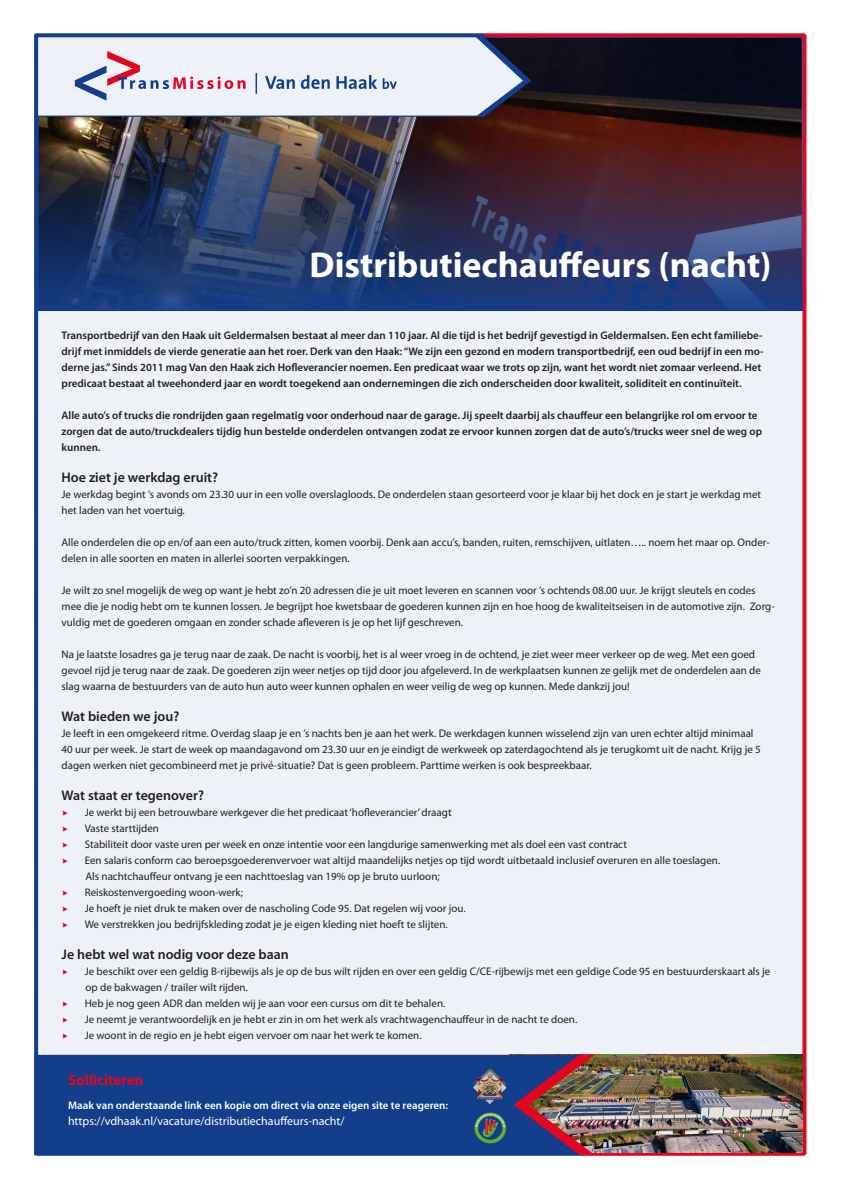
<style>
.page{position:relative;width:842px;height:1191px;background:#fff}
.page>*{position:absolute;margin:0;border:0;box-sizing:border-box;transform-origin:0 0}
.t1{font:700 36px "Myriad Pro";color:#fff}
.t2{font:700 15px "Myriad Pro";color:#e40520}
.t3{font:600 14px "Myriad Pro";color:#231f20}
.t4{font:12px "Myriad Pro";color:#fff}
.t5{font:11px/16px "Myriad Pro";color:#231f20}
.t6{font:600 11px/16px "Myriad Pro";color:#231f20}
.t7{font:600 11px "Myriad Pro";color:#fff}
</style>
<div class="page">
<div style="left:588px;top:33px;width:219px;height:1123px;background:#eef1f7"></div>
<div style="left:34px;top:33px;width:554px;height:1123px;background:#eef1f7"></div>
<img style="left:595px;top:1054px;width:207px;height:98px">
<img style="left:580px;top:1054px;width:15px;height:101px">
<svg style="left:34px;top:1054px;width:546px;height:101px;fill:#123e8c"></svg>
<img style="left:465px;top:1065px;width:41px;height:80px">
<svg style="left:37px;top:36px;width:766px;height:275px"></svg>
<img style="left:38px;top:116px;width:764px;height:195px">
<svg style="left:63px;top:810px;width:5px;height:5px"></svg>
<svg style="left:63px;top:826px;width:5px;height:5px"></svg>
<svg style="left:63px;top:842px;width:5px;height:5px"></svg>
<svg style="left:63px;top:858px;width:5px;height:5px"></svg>
<svg style="left:63px;top:890px;width:5px;height:5px"></svg>
<svg style="left:63px;top:906px;width:5px;height:5px"></svg>
<svg style="left:63px;top:922px;width:5px;height:5px"></svg>
<svg style="left:63px;top:969px;width:5px;height:5px"></svg>
<svg style="left:63px;top:1001px;width:5px;height:5px"></svg>
<svg style="left:63px;top:1017px;width:5px;height:5px"></svg>
<svg style="left:63px;top:1033px;width:5px;height:5px"></svg>
<p class="t1" style="left:309px;top:241px;width:464px">Distributiechauffeurs (nacht)</p>
<p class="t6" style="left:62px;top:327px;width:704px">Transportbedrijf van den Haak uit Geldermalsen bestaat al meer dan 110 jaar. Al die tijd is het bedrijf gevestigd in Geldermalsen. Een echt familiebe&shy;drijf met inmiddels de vierde generatie aan het roer. Derk van den Haak: “We zijn een gezond en modern transportbedrijf, een oud bedrijf in een mo&shy;derne jas.” Sinds 2011 mag Van den Haak zich Hofleverancier noemen. Een predicaat waar we trots op zijn, want het wordt niet zomaar verleend. Het predicaat bestaat al tweehonderd jaar en wordt toegekend aan ondernemingen die zich onderscheiden door kwaliteit, soliditeit en continuïteit.</p>
<p class="t6" style="left:62px;top:407px;width:702px">Alle auto’s of trucks die rondrijden gaan regelmatig voor onderhoud naar de garage. Jij speelt daarbij als chauffeur een belangrijke rol om ervoor te zorgen dat de auto/truckdealers tijdig hun bestelde onderdelen ontvangen zodat ze ervoor kunnen zorgen dat de auto’s/trucks weer snel de weg op kunnen.</p>
<p class="t3" style="left:62px;top:468px;width:158px">Hoe ziet je werkdag eruit?</p>
<p class="t5" style="left:62px;top:486px;width:701px">Je werkdag begint ’s avonds om 23.30 uur in een volle overslagloods. De onderdelen staan gesorteerd voor je klaar bij het dock en je start je werkdag met het laden van het voertuig.</p>
<p class="t5" style="left:62px;top:534px;width:710px">Alle onderdelen die op en/of aan een auto/truck zitten, komen voorbij. Denk aan accu’s, banden, ruiten, remschijven, uitlaten….. noem het maar op. Onder&shy;delen in alle soorten en maten in allerlei soorten verpakkingen.</p>
<p class="t5" style="left:62px;top:582px;width:715px">Je wilt zo snel mogelijk de weg op want je hebt zo’n 20 adressen die je uit moet leveren en scannen voor ’s ochtends 08.00 uur. Je krijgt sleutels en codes mee die je nodig hebt om te kunnen lossen. Je begrijpt hoe kwetsbaar de goederen kunnen zijn en hoe hoog de kwaliteitseisen in de automotive zijn. Zorg&shy;vuldig met de goederen omgaan en zonder schade afleveren is je op het lijf geschreven.</p>
<p class="t5" style="left:62px;top:646px;width:701px">Na je laatste losadres ga je terug naar de zaak. De nacht is voorbij, het is al weer vroeg in de ochtend, je ziet weer meer verkeer op de weg. Met een goed gevoel rijd je terug naar de zaak. De goederen zijn weer netjes op tijd door jou afgeleverd. In de werkplaatsen kunnen ze gelijk met de onderdelen aan de slag waarna de bestuurders van de auto hun auto weer kunnen ophalen en weer veilig de weg op kunnen. Mede dankzij jou!</p>
<p class="t3" style="left:62px;top:707px;width:119px">Wat bieden we jou?</p>
<p class="t5" style="left:62px;top:725px;width:701px">Je leeft in een omgekeerd ritme. Overdag slaap je en ’s nachts ben je aan het werk. De werkdagen kunnen wisselend zijn van uren echter altijd minimaal<br>40 uur per week. Je start de week op maandagavond om 23.30 uur en je eindigt de werkweek op zaterdagochtend als je terugkomt uit de nacht. Krijg je 5 dagen werken niet gecombineerd met je privé-situatie? Dat is geen probleem. Parttime werken is ook bespreekbaar.</p>
<p class="t3" style="left:62px;top:786px;width:144px">Wat staat er tegenover?</p>
<p class="t5" style="left:85px;top:804px;width:368px">Je werkt bij een betrouwbare werkgever die het predicaat ‘hofleverancier’ draagt</p>
<p class="t5" style="left:85px;top:820px;width:76px">Vaste starttijden</p>
<p class="t5" style="left:85px;top:836px;width:544px">Stabiliteit door vaste uren per week en onze intentie voor een langdurige samenwerking met als doel een vast contract</p>
<p class="t5" style="left:85px;top:852px;width:637px">Een salaris conform cao beroepsgoederenvervoer wat altijd maandelijks netjes op tijd wordt uitbetaald inclusief overuren en alle toeslagen.</p>
<p class="t5" style="left:86px;top:868px;width:356px">Als nachtchauffeur ontvang je een nachttoeslag van 19% op je bruto uurloon;</p>
<p class="t5" style="left:85px;top:884px;width:160px">Reiskostenvergoeding woon-werk;</p>
<p class="t5" style="left:85px;top:900px;width:382px">Je hoeft je niet druk te maken over de nascholing Code 95. Dat regelen wij voor jou.</p>
<p class="t5" style="left:85px;top:916px;width:365px">We verstrekken jou bedrijfskleding zodat je je eigen kleding niet hoeft te slijten.</p>
<p class="t3" style="left:62px;top:945px;width:229px">Je hebt wel wat nodig voor deze baan</p>
<p class="t5" style="left:85px;top:963px;width:687px">Je beschikt over een geldig B-rijbewijs als je op de bus wilt rijden en over een geldig C/CE-rijbewijs met een geldige Code 95 en bestuurderskaart als je op de bakwagen / trailer wilt rijden.</p>
<p class="t5" style="left:85px;top:995px;width:362px">Heb je nog geen ADR dan melden wij je aan voor een cursus om dit te behalen.</p>
<p class="t5" style="left:85px;top:1011px;width:494px">Je neemt je verantwoordelijk en je hebt er zin in om het werk als vrachtwagenchauffeur in de nacht te doen.</p>
<p class="t5" style="left:85px;top:1027px;width:338px">Je woont in de regio en je hebt eigen vervoer om naar het werk te komen.</p>
<p class="t2" style="left:68px;top:1070px;width:77px">Solliciteren</p>
<p class="t7" style="left:68px;top:1098px;width:381px">Maak van onderstaande link een kopie om direct via onze eigen site te reageren:</p>
<p class="t4" style="left:68px;top:1113px;width:278px">https://vdhaak.nl/vacature/distributiechauffeurs-nacht/</p>
</div>
